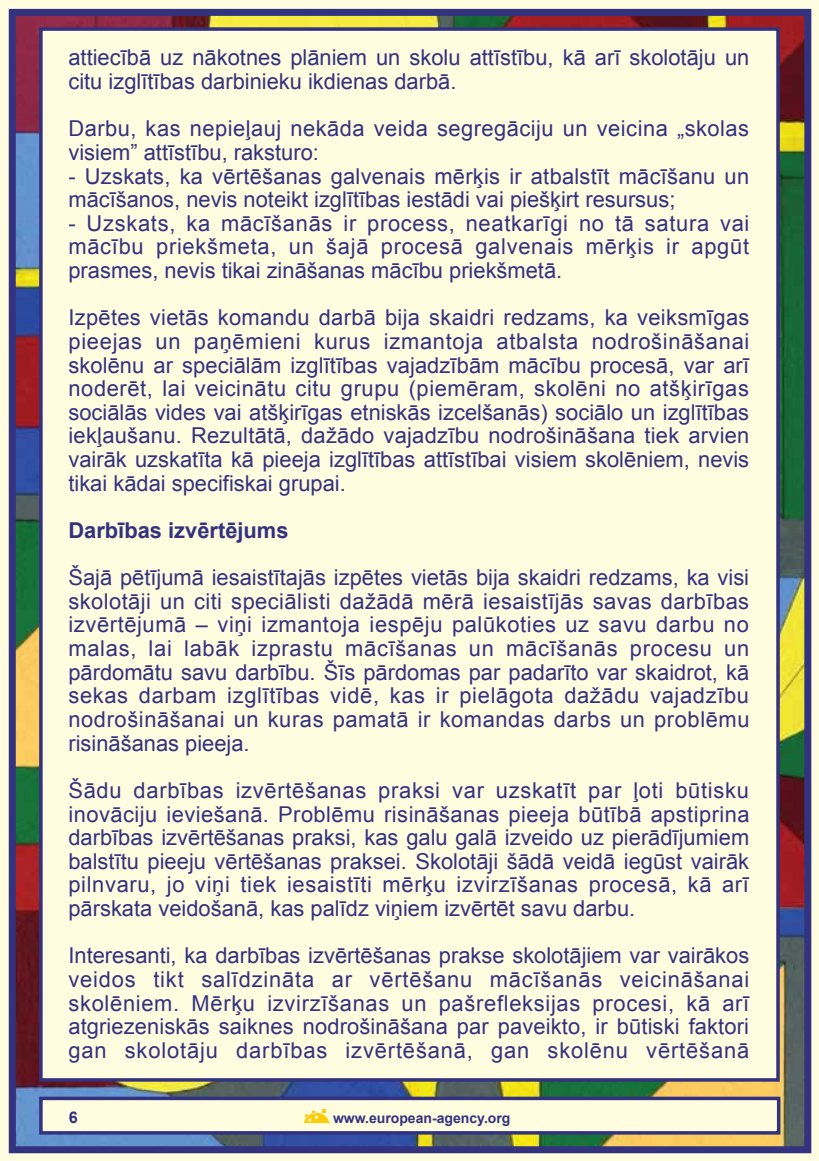
<style>
.page{position:relative;width:819px;height:1161px;background:#fff}
.page>*{position:absolute;margin:0;border:0;box-sizing:border-box;transform-origin:0 0}
.t1{font:21.88px/23.6px "Arial";color:#32327f;text-align:justify}
.t2{font:21.88px/23.6px "Arial";letter-spacing:.02em;color:#32327f}
.t3{font:700 21.88px "Arial";color:#32327f}
.t4{font:700 16.1px "Arial";color:#32327f}
.t5{font:700 14px "Arial";color:#32327f}
</style>
<div class="page">
<img style="left:17px;top:17px;width:786px;height:1128px">
<div style="left:0;top:0;width:819px;height:12px;background:#fffcdf"></div>
<div style="left:807px;top:0;width:12px;height:1161px;background:#fffcdf"></div>
<div style="left:0;top:1150px;width:819px;height:11px;background:#fffcdf"></div>
<div style="left:0;top:0;width:12px;height:1161px;background:#fffcdf"></div>
<div style="left:9px;top:9px;width:802px;height:1144px;border:7px solid #32327f"></div>
<div style="left:39px;top:27px;width:740px;height:1054px;background:#fffcdf;border:4px solid #32327f"></div>
<div style="left:39px;top:1096px;width:741px;height:38px;background:#fffcdf;border:4px solid #32327f"></div>
<svg style="left:304px;top:1109px;width:25px;height:14px"></svg>
<p class="t1" style="left:68px;top:46px;width:682px">attiecībā uz nākotnes plāniem un skolu attīstību, kā arī skolotāju un citu izglītības darbinieku ikdienas darbā.</p>
<p class="t2" style="left:68px;top:117px;width:682px">Darbu, kas nepieļauj nekāda veida segregāciju un veicina „skolas visiem” attīstību, raksturo:</p>
<p class="t1" style="left:68px;top:164px;width:682px">- Uzskats, ka vērtēšanas galvenais mērķis ir atbalstīt mācīšanu un mācīšanos, nevis noteikt izglītības iestādi vai piešķirt resursus;</p>
<p class="t1" style="left:68px;top:211px;width:682px">- Uzskats, ka mācīšanās ir process, neatkarīgi no tā satura vai mācību priekšmeta, un šajā procesā galvenais mērķis ir apgūt prasmes, nevis tikai zināšanas mācību priekšmetā.</p>
<p class="t1" style="left:68px;top:306px;width:682px">Izpētes vietās komandu darbā bija skaidri redzams, ka veiksmīgas pieejas un paņēmieni kurus izmantoja atbalsta nodrošināšanai skolēnu ar speciālām izglītības vajadzībām mācību procesā, var arī noderēt, lai veicinātu citu grupu (piemēram, skolēni no atšķirīgas sociālās vides vai atšķirīgas etniskās izcelšanās) sociālo un izglītības iekļaušanu. Rezultātā, dažādo vajadzību nodrošināšana tiek arvien vairāk uzskatīta kā pieeja izglītības attīstībai visiem skolēniem, nevis tikai kādai specifiskai grupai.</p>
<p class="t3" style="left:68px;top:516px;width:222px">Darbības izvērtējums</p>
<p class="t1" style="left:68px;top:566px;width:682px">Šajā pētījumā iesaistītajās izpētes vietās bija skaidri redzams, ka visi skolotāji un citi speciālisti dažādā mērā iesaistījās savas darbības izvērtējumā – viņi izmantoja iespēju palūkoties uz savu darbu no malas, lai labāk izprastu mācīšanas un mācīšanās procesu un pārdomātu savu darbību. Šīs pārdomas par padarīto var skaidrot, kā sekas darbam izglītības vidē, kas ir pielāgota dažādu vajadzību nodrošināšanai un kuras pamatā ir komandas darbs un problēmu risināšanas pieeja.</p>
<p class="t1" style="left:68px;top:778px;width:682px">Šādu darbības izvērtēšanas praksi var uzskatīt par ļoti būtisku inovāciju ieviešanā. Problēmu risināšanas pieeja būtībā apstiprina darbības izvērtēšanas praksi, kas galu galā izveido uz pierādījumiem balstītu pieeju vērtēšanas praksei. Skolotāji šādā veidā iegūst vairāk pilnvaru, jo viņi tiek iesaistīti mērķu izvirzīšanas procesā, kā arī pārskata veidošanā, kas palīdz viņiem izvērtēt savu darbu.</p>
<p class="t1" style="left:68px;top:944px;width:682px">Interesanti, ka darbības izvērtēšanas prakse skolotājiem var vairākos veidos tikt salīdzināta ar vērtēšanu mācīšanās veicināšanai skolēniem. Mērķu izvirzīšanas un pašrefleksijas procesi, kā arī atgriezeniskās saiknes nodrošināšana par paveikto, ir būtiski faktori gan skolotāju darbības izvērtēšanā, gan skolēnu vērtēšanā</p>
<p class="t4" style="left:69px;top:1106px;width:10px">6</p>
<p class="t5" style="left:333px;top:1109px;width:179px">www.european-agency.org</p>
</div>
